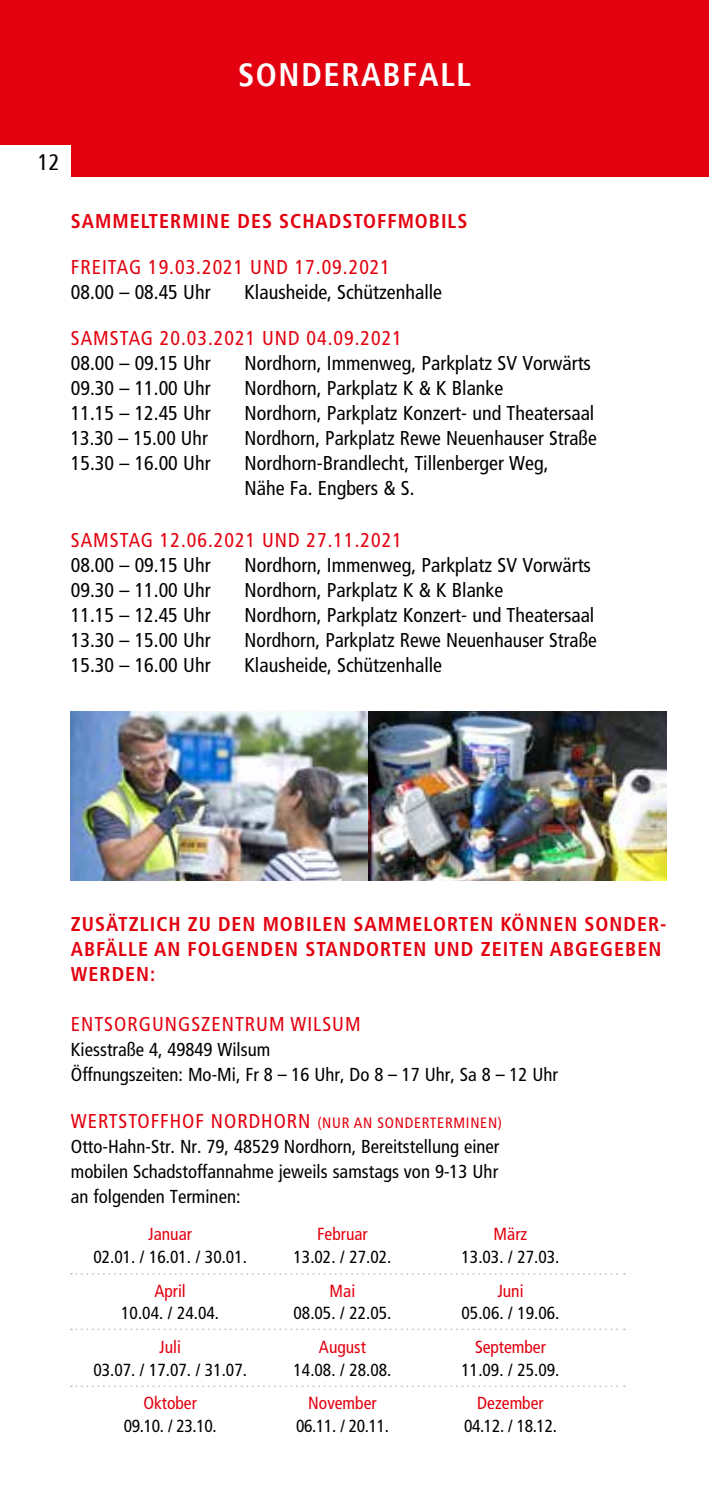
<style>
.page{position:relative;width:709px;height:1489px;background:#fff}
.page>*{position:absolute;margin:0;border:0;box-sizing:border-box;transform-origin:0 0}
.t1{font:700 condensed 32.5px "Frutiger";letter-spacing:.05em;color:#fff}
.t2{font:condensed 22.5px "Frutiger";color:#000}
.t3{font:condensed 20px/25px "Frutiger LT Std";color:#000}
.t4{font:700 condensed 20px/25px "Frutiger LT Std";letter-spacing:.05em;color:#e3000f}
.t5{font:condensed 20px "Frutiger LT Std";letter-spacing:.05em;color:#e3000f}
.t6{font:condensed 18.75px/25px "Frutiger LT Std";color:#000}
.t7{font:condensed 17.5px "Frutiger LT Std";color:#000}
.t8{font:condensed 17.5px "Frutiger LT Std";color:#e3000f}
.t9{font:condensed 15px "Frutiger LT Std";letter-spacing:.05em;color:#e3000f}
.s1{font-size:20px}
</style>
<div class="page">
<div style="left:0;top:0;width:709px;height:177px;background:#e3000f"></div>
<img style="left:71px;top:711px;width:298px;height:170px">
<svg style="left:71px;top:1273px;width:554px;height:1px"></svg>
<svg style="left:71px;top:1328px;width:554px;height:2px"></svg>
<svg style="left:71px;top:1385px;width:554px;height:1px"></svg>
<div style="left:0;top:145px;width:71px;height:33px;background:#fff"></div>
<img style="left:369px;top:711px;width:297px;height:170px">
<h1 class="t1" style="left:238px;top:60px;width:234px">SONDERABFALL</h1>
<p class="t2" style="left:38px;top:153px;width:23px">12</p>
<p class="t4" style="left:71px;top:208px;width:398px">SAMMELTERMINE DES SCHADSTOFFMOBI LS</p>
<p class="t5" style="left:71px;top:255px;width:321px">Freitag 19.03.2021 und 17.09.2021</p>
<p class="t3" style="left:71px;top:280px;width:141px">08.00 – 08.45 Uhr</p>
<p class="t3" style="left:244px;top:280px;width:199px">Klausheide, Schützenhalle</p>
<p class="t5" style="left:71px;top:327px;width:332px">Samstag 20.03.2021 und 04.09.2021</p>
<p class="t3" style="left:71px;top:351px;width:525px">08.00 – 09.15 Uhr Nordhorn, Immenweg, Parkplatz SV Vorwärts 09.30 – 11.00 Uhr Nordhorn, Parkplatz K &amp; K Blanke<br>11.15 – 12.45 Uhr Nordhorn, Parkplatz Konzert- und Theatersaal 13.30 – 15.00 Uhr</p>
<p class="t3" style="left:244px;top:426px;width:354px">Nordhorn, Parkplatz Rewe Neuenhauser Straße</p>
<p class="t3" style="left:71px;top:451px;width:479px">15.30 – 16.00 Uhr Nordhorn-Brandlecht, Tillenberger Weg,</p>
<p class="t3" style="left:244px;top:476px;width:171px">Nähe Fa. Engbers &amp; S.</p>
<p class="t5" style="left:71px;top:528px;width:332px">Samstag 12.06.2021 und 27.11.2021</p>
<p class="t3" style="left:71px;top:552px;width:525px">08.00 – 09.15 Uhr Nordhorn, Immenweg, Parkplatz SV Vorwärts 09.30 – 11.00 Uhr Nordhorn, Parkplatz K &amp; K Blanke<br>11.15 – 12.45 Uhr Nordhorn, Parkplatz Konzert- und Theatersaal 13.30 – 15.00 Uhr</p>
<p class="t3" style="left:244px;top:627px;width:354px">Nordhorn, Parkplatz Rewe Neuenhauser Straße</p>
<p class="t3" style="left:71px;top:652px;width:141px">15.30 – 16.00 Uhr</p>
<p class="t3" style="left:244px;top:652px;width:199px">Klausheide, Schützenhalle</p>
<p class="t4" style="left:71px;top:911px;width:595px">ZUSÄTZLICH ZU DEN MOBILEN SAMMELORTEN KÖNNEN SONDER-<br>ABFÄLLE AN FOLGENDEN STANDORTEN UND ZEITEN ABG</p>
<p class="t4" style="left:589px;top:936px;width:74px">EGEBEN</p>
<p class="t4" style="left:71px;top:961px;width:86px">WERDEN:</p>
<p class="t5" style="left:71px;top:1012px;width:288px">Entsorgungszentrum Wilsum</p>
<p class="t6" style="left:71px;top:1037px;width:488px">Kiesstraße 4, 49849 Wilsum<br>Öffnungszeiten: Mo-Mi, Fr 8 <span class="s1">–</span> 16 Uhr, Do 8 <span class="s1">–</span> 17 Uhr, Sa 8 <span class="s1">–</span> 12 Uhr</p>
<p class="t9" style="left:71px;top:1113px;width:433px"><span class="s1">Wertstoffhof Nordhorn</span> (nur an Sonderterminen)</p>
<p class="t6" style="left:71px;top:1133px;width:430px;text-align:justify">Otto-Hahn-Str. Nr. 79, 48529 Nordhorn, Bereitstellung einer mobilen Schadstoffannahme jeweils samstags von 9-13 Uhr an folgenden Terminen:</p>
<p class="t8" style="left:148px;top:1224px;width:45px">Januar</p>
<p class="t8" style="left:317px;top:1224px;width:52px">Februar</p>
<p class="t8" style="left:493px;top:1224px;width:35px">März</p>
<p class="t7" style="left:93px;top:1246px;width:155px">02.01. / 16.01. / 30.01.</p>
<p class="t7" style="left:293px;top:1246px;width:99px">13.02. / 27.02.</p>
<p class="t7" style="left:461px;top:1246px;width:99px">13.03. / 27.03.</p>
<p class="t8" style="left:154px;top:1280px;width:33px">April</p>
<p class="t8" style="left:330px;top:1280px;width:27px">Mai</p>
<p class="t8" style="left:497px;top:1280px;width:28px">Juni</p>
<p class="t7" style="left:121px;top:1302px;width:99px">10.04. / 24.04.</p>
<p class="t7" style="left:293px;top:1302px;width:99px">08.05. / 22.05.</p>
<p class="t7" style="left:461px;top:1302px;width:99px">05.06. / 19.06.</p>
<p class="t8" style="left:159px;top:1336px;width:23px">Juli</p>
<p class="t8" style="left:319px;top:1336px;width:48px">August</p>
<p class="t8" style="left:475px;top:1336px;width:72px">September</p>
<p class="t7" style="left:93px;top:1359px;width:155px">03.07. / 17.07. / 31.07.</p>
<p class="t7" style="left:293px;top:1359px;width:99px">14.08. / 28.08.</p>
<p class="t7" style="left:461px;top:1359px;width:99px">11.09. / 25.09.</p>
<p class="t8" style="left:143px;top:1392px;width:55px">Oktober</p>
<p class="t8" style="left:308px;top:1392px;width:70px">November</p>
<p class="t8" style="left:477px;top:1392px;width:68px">Dezember</p>
<p class="t7" style="left:124px;top:1415px;width:94px">09.10. / 23.10.</p>
<p class="t7" style="left:296px;top:1415px;width:94px">06.11. / 20.11.</p>
<p class="t7" style="left:464px;top:1415px;width:94px">04.12. / 18.12.</p>
</div>
